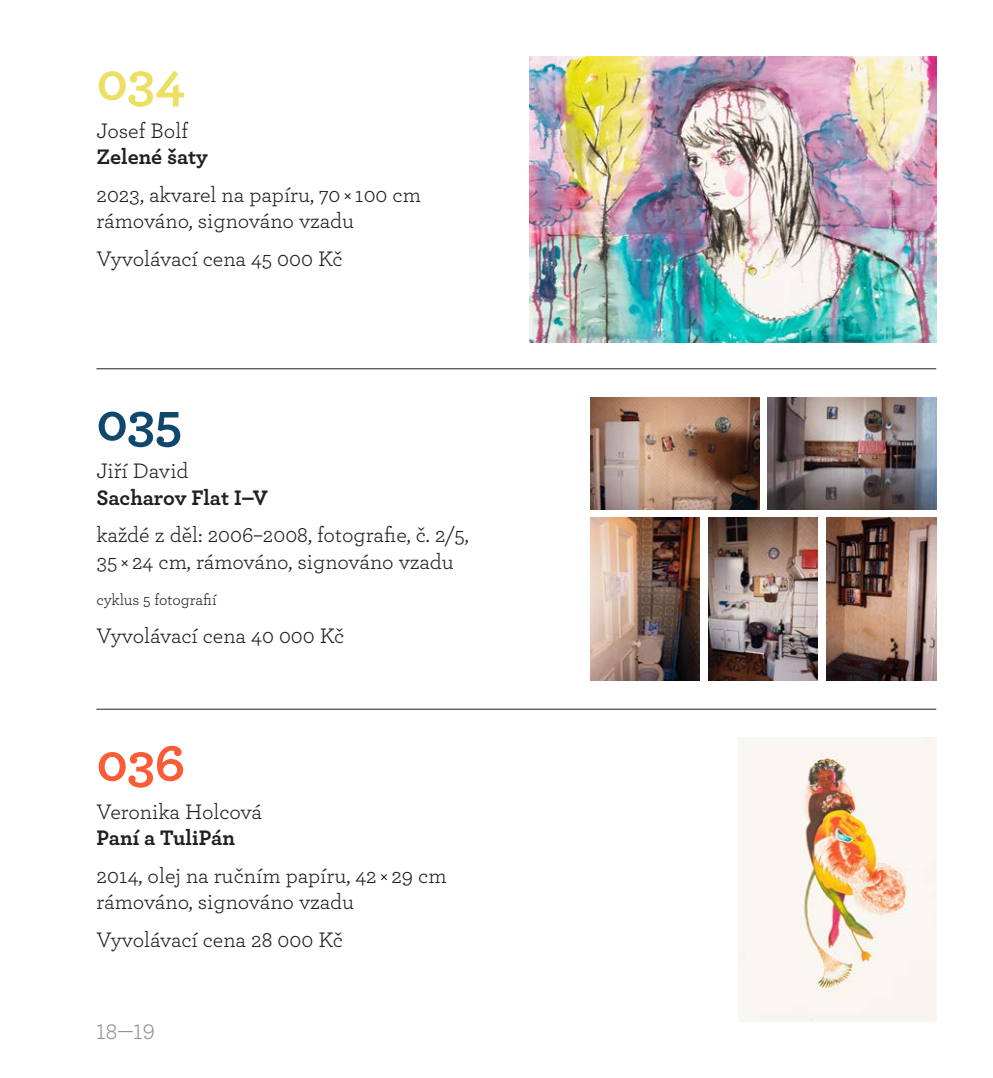
<style>
.page{position:relative;width:993px;height:1078px;background:#fff}
.page>*{position:absolute;margin:0;border:0;box-sizing:border-box;transform-origin:0 0}
.t1{font:700 54px "Archer";color:#10476d}
.t2{font:700 54px "Archer";color:#ebe064}
.t3{font:700 54px "Archer";color:#fa5c37}
.t4{font:22px/26.4px "Archer";color:#231f20}
.t5{font:700 22px "Archer";color:#231f20}
.t6{font:22px "Archer";color:#979391}
.t7{font:16px "Archer";letter-spacing:-.01em;color:#231f20}
</style>
<div class="page">
<img style="left:529px;top:57px;width:406px;height:285px">
<img style="left:590px;top:517px;width:109px;height:163px">
<img style="left:826px;top:517px;width:109px;height:163px">
<img style="left:708px;top:517px;width:109px;height:163px">
<img style="left:767px;top:397px;width:168px;height:112px">
<img style="left:590px;top:397px;width:169px;height:112px">
<img style="left:738px;top:737px;width:197px;height:283px">
<hr style="left:96px;top:368px;width:839px;height:1px;background:#231f20">
<hr style="left:96px;top:708px;width:839px;height:1px;background:#231f20">
<h1 class="t2" style="left:96px;top:39px;width:90px">034</h1>
<p class="t4" style="left:96px;top:116px;width:93px">Josef Bolf</p>
<p class="t5" style="left:96px;top:139px;width:113px">Zelené šaty</p>
<p class="t4" style="left:96px;top:180px;width:326px">2023, akvarel na papíru, 70 × 100 cm rámováno, signováno vzadu</p>
<p class="t4" style="left:96px;top:244px;width:247px">Vyvolávací cena 45 000 Kč</p>
<h1 class="t1" style="left:96px;top:379px;width:87px">035</h1>
<p class="t4" style="left:96px;top:456px;width:94px">Jiří David</p>
<p class="t5" style="left:96px;top:480px;width:173px">Sacharov Flat I–V</p>
<p class="t4" style="left:96px;top:520px;width:374px">každé z děl: 2006–2008, fotografie, č. 2/5,<br>35 × 24 cm, rámováno, signováno vzadu</p>
<p class="t7" style="left:96px;top:588px;width:121px">cyklus 5 fotografií</p>
<p class="t4" style="left:96px;top:621px;width:249px">Vyvolávací cena 40 000 Kč</p>
<h1 class="t3" style="left:96px;top:720px;width:90px">036</h1>
<p class="t4" style="left:96px;top:796px;width:167px">Veronika Holcová</p>
<p class="t5" style="left:96px;top:820px;width:140px">Paní a TuliPán</p>
<p class="t4" style="left:96px;top:861px;width:351px">2014, olej na ručním papíru, 42 × 29 cm rámováno, signováno vzadu</p>
<p class="t4" style="left:96px;top:925px;width:248px">Vyvolávací cena 28 000 Kč</p>
<p class="t6" style="left:96px;top:1016px;width:60px">18—19</p>
</div>
